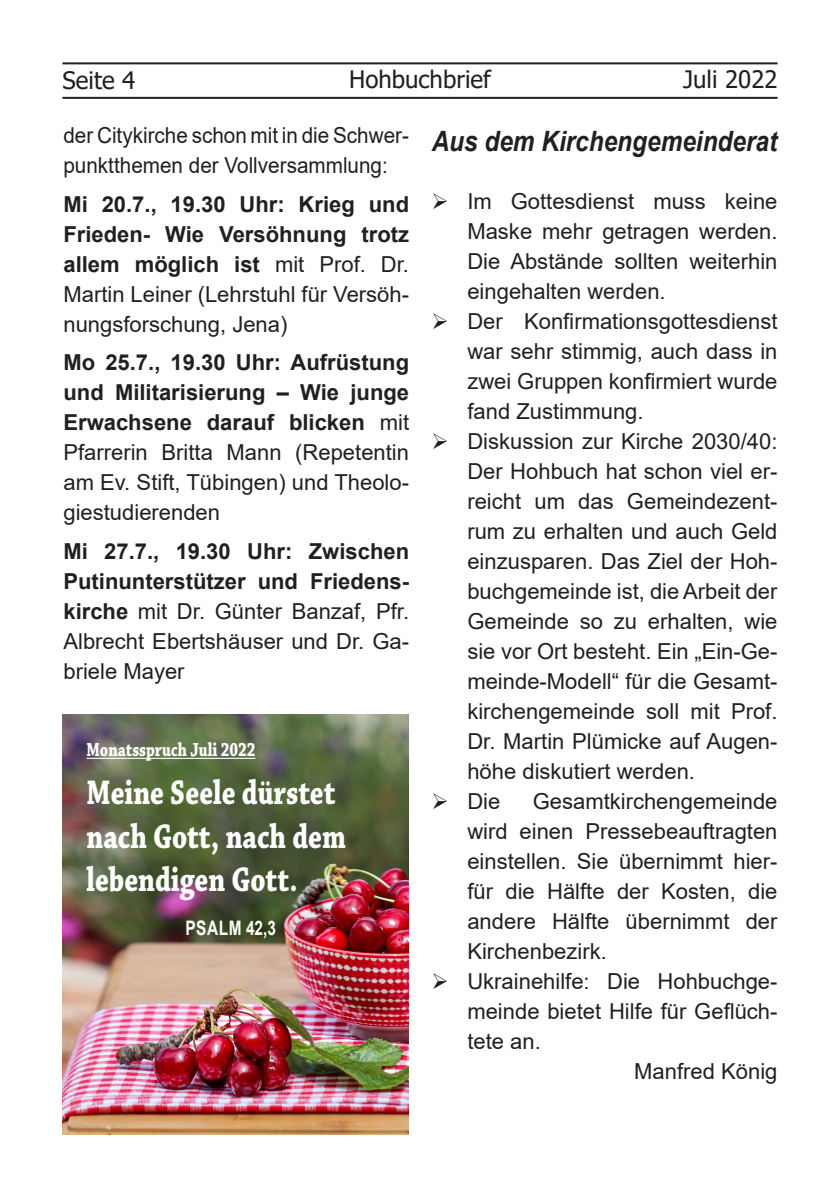
<style>
.page{position:relative;width:840px;height:1191px;background:#fff}
.page>*{position:absolute;margin:0;border:0;box-sizing:border-box;transform-origin:0 0}
.t1{font:700 36px/43.2px "Chaparral Pro";color:#fff;scale:.77 1}
.t2{font:italic 700 28px "Arial";color:#231f20;scale:.87 1}
.t3{font:24px "Tahoma";color:#231f20}
.t4{font:22px/30px "Arial";color:#231f20;text-align:justify}
.t5{font:700 22px/30px "Arial";color:#231f20;text-align:justify}
.t6{font:22px/30px "Arial";color:#231f20;scale:.94 1}
.t7{font:700 20px "Chaparral Pro";color:#fff;scale:.77 1}
.t8{font:700 20px "Arial";letter-spacing:.035em;color:#fff;scale:.77 1}
.s1{font-weight:400}
.s2{font-weight:700}
</style>
<div class="page">
<hr style="left:62px;top:62px;width:715px;height:2px;background:#231f20">
<hr style="left:62px;top:97px;width:715px;height:2px;background:#231f20">
<img style="left:62px;top:714px;width:346px;height:420px">
<hr style="left:86px;top:758px;width:169px;height:1px;background:#fff">
<p class="t3" style="left:62px;top:64px;width:74px">Seite 4</p>
<p class="t3" style="left:349px;top:63px;width:143px">Hohbuchbrief</p>
<p class="t3" style="left:682px;top:63px;width:96px">Juli 2022</p>
<p class="t6" style="left:63px;top:120px;width:369px">der Citykirche schon mit in die Schwer&shy;punktthemen der Vollversammlung:</p>
<p class="t5" style="left:63px;top:189px;width:347px">Mi 20.7., 19.30 Uhr: Krieg und Frieden- Wie Versöhnung trotz allem möglich ist <span class="s1">mit Prof. Dr.<br>Martin Leiner (Lehrstuhl für Versöh&shy;nungsforschung, Jena)</span></p>
<p class="t4" style="left:63px;top:347px;width:347px"><span class="s2">Mo 25.7., 19.30 Uhr: Aufrüstung und Militarisierung – Wie junge Erwachsene darauf blicken</span> mit Pfarrerin Britta Mann (Repetentin am Ev. Stift, Tübingen) und Theolo&shy;giestudierenden</p>
<p class="t4" style="left:63px;top:536px;width:347px"><span class="s2">Mi 27.7., 19.30 Uhr: Zwischen Putinunterstützer und Friedens&shy;kirche</span> mit Dr. Günter Banzaf, Pfr.<br>Albrecht Ebertshäuser und Dr. Ga&shy;briele Mayer</p>
<p class="t2" style="left:431px;top:122px;width:398px">Aus dem Kirchengemeinderat</p>
<p class="t4" style="left:467px;top:186px;width:311px;text-align:left">Im Gottesdienst muss keine<br>Maske mehr getragen werden.<br>Die Abstände sollten weiterhin eingehalten werden.<br>Der Konfirmationsgottesdienst war sehr stimmig, auch dass in zwei Gruppen konfirmiert wurde fand Zustimmung.<br>Diskussion zur Kirche 2030/40:<br>Der Hohbuch hat schon viel er&shy;reicht um das Gemeindezent&shy;rum zu erhalten und auch Geld einzusparen. Das Ziel der Hoh&shy;buchgemeinde ist, die Arbeit der<br>Gemeinde so zu erhalten, wie sie vor Ort besteht. Ein „Ein-Ge&shy;meinde-Modell“ für die Gesamt&shy;kirchengemeinde soll mit Prof.<br>Dr. Martin Plümicke auf Augen&shy;höhe diskutiert werden.<br>Die</p>
<p class="t7" style="left:86px;top:738px;width:221px">Monatsspruch Juli 2022</p>
<h1 class="t1" style="left:86px;top:772px;width:338px">Meine Seele dürstet nach Gott, nach dem lebendigen Gott.</h1>
<p class="t8" style="left:185px;top:913px;width:119px">Psalm 42,3</p>
<p class="t4" style="left:532px;top:786px;width:246px">Gesamtkirchengemeinde</p>
<p class="t4" style="left:467px;top:816px;width:311px">wird einen Pressebeauftragten</p>
<p class="t4" style="left:467px;top:846px;width:311px">einstellen. Sie übernimmt hier-</p>
<p class="t4" style="left:467px;top:876px;width:311px">für die Hälfte der Kosten, die</p>
<p class="t4" style="left:467px;top:906px;width:311px">andere Hälfte übernimmt der</p>
<p class="t4" style="left:467px;top:936px;width:141px">Kirchenbezirk.</p>
<p class="t4" style="left:467px;top:966px;width:311px">Ukrainehilfe: Die Hohbuchge-</p>
<p class="t4" style="left:467px;top:996px;width:311px">meinde bietet Hilfe für Geflüch-</p>
<p class="t4" style="left:467px;top:1026px;width:75px">tete an.</p>
<p class="t4" style="left:634px;top:1056px;width:145px">Manfred König</p>
</div>
